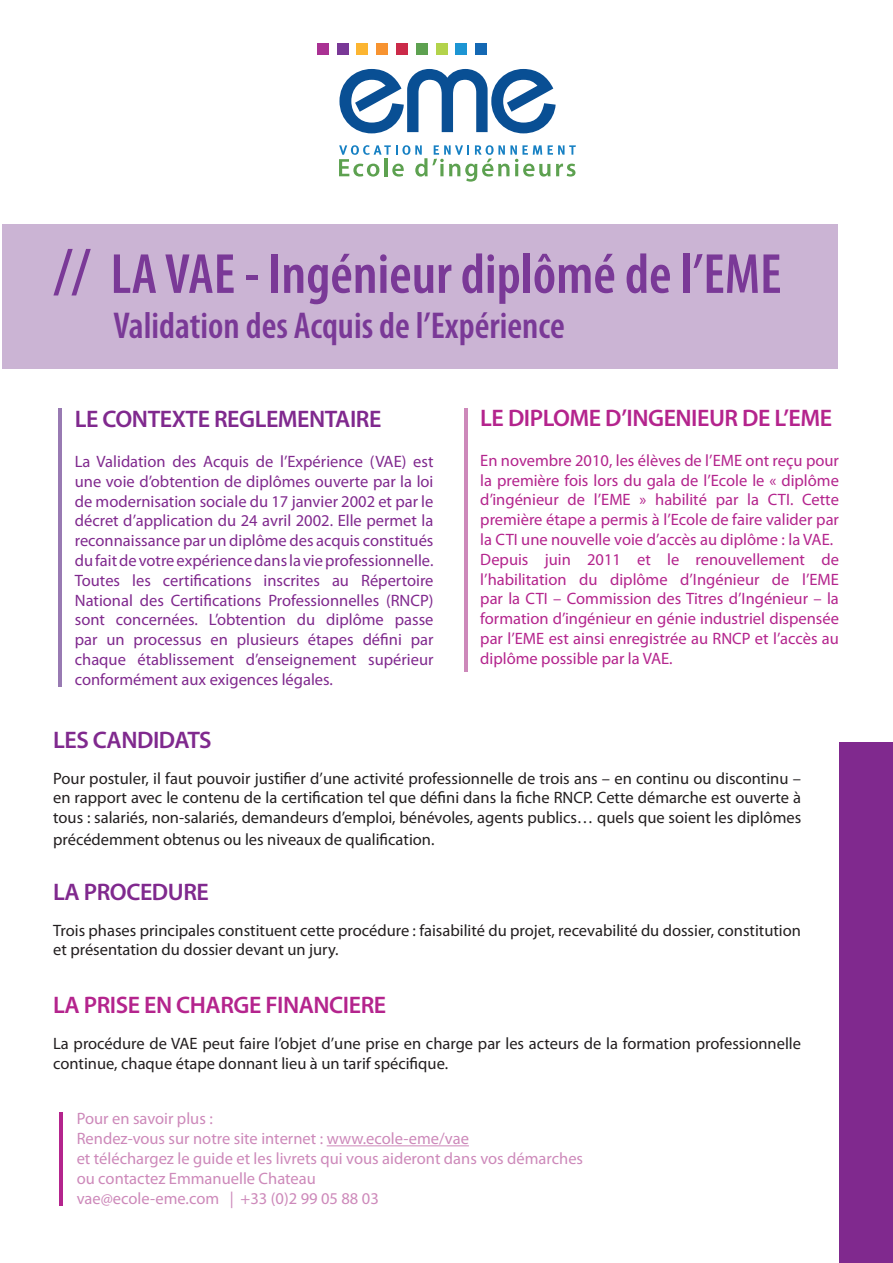
<style>
.page{position:relative;width:893px;height:1263px;background:#fff}
.page>*{position:absolute;margin:0;border:0;box-sizing:border-box;transform-origin:0 0}
.t1{font:600 condensed 57px "Myriad Pro";color:#7a3997}
.t2{font:600 condensed 37.5px "Myriad Pro";color:#7a3997}
.t3{font:600 24px "Myriad Pro";letter-spacing:-.02em;color:#b4248d}
.t4{font:600 24px "Myriad Pro";letter-spacing:-.02em;color:#80298e}
.t5{font:16.5px/19.8px "Myriad Pro";color:#231f20}
.t6{font:16.5px/19.8px "Myriad Pro";color:#80298e;text-align:justify}
.t7{font:16.5px/19.8px "Myriad Pro";color:#b4248d;text-align:justify}
.t8{font:16.5px "Myriad Pro";color:#cd89ba}
.s1{font-size:64.5px}
</style>
<div class="page">
<div style="left:2px;top:224px;width:835px;height:145px;background:#cbb4d4"></div>
<div style="left:317px;top:43px;width:11px;height:12px;background:#a93193"></div>
<div style="left:337px;top:43px;width:11px;height:12px;background:#793896"></div>
<div style="left:357px;top:43px;width:11px;height:12px;background:#fcb531"></div>
<div style="left:376px;top:43px;width:12px;height:12px;background:#f79330"></div>
<div style="left:396px;top:43px;width:12px;height:12px;background:#cb2a49"></div>
<div style="left:416px;top:43px;width:11px;height:12px;background:#5da150"></div>
<div style="left:436px;top:43px;width:11px;height:12px;background:#b3d34b"></div>
<div style="left:456px;top:43px;width:11px;height:12px;background:#1d95d3"></div>
<div style="left:476px;top:43px;width:11px;height:12px;background:#1468b3"></div>
<svg style="left:339px;top:69px;width:217px;height:64px"></svg>
<svg style="left:339px;top:145px;width:237px;height:37px"></svg>
<hr style="left:58px;top:408px;width:3px;height:279px;background:#987ab2">
<hr style="left:327px;top:1145px;width:142px;height:1px;background:#cd89ba">
<hr style="left:465px;top:408px;width:3px;height:264px;background:#cd89ba">
<div style="left:839px;top:742px;width:54px;height:521px;background:#80298e"></div>
<hr style="left:60px;top:1112px;width:3px;height:93px;background:#b4248d">
<p class="t1" style="left:54px;top:239px;width:729px"><span class="s1">//</span> LA VAE - Ingénieur diplômé de l’EME</p>
<p class="t2" style="left:114px;top:302px;width:453px">Validation des Acquis de l’Expérience</p>
<p class="t4" style="left:75px;top:404px;width:308px">LE CONTEXTE REGLEMENTAIRE</p>
<p class="t6" style="left:75px;top:451px;width:360px">La Validation des Acquis de l’Expérience (VAE) est une voie d’obtention de diplômes ouverte par la loi de modernisation sociale du 17 janvier 2002 et par le décret d’application du 24 avril 2002. Elle permet la reconnaissance par un diplôme des acquis constitués du fait de votre expérience dans la vie professionnelle.<br>Toutes les certifications inscrites au Répertoire National des Certifications Professionnelles (RNCP) sont concernées. L’obtention du diplôme passe par un processus en plusieurs étapes défini par chaque établissement d’enseignement supérieur conformément aux exigences légales.</p>
<p class="t3" style="left:480px;top:403px;width:353px">LE DIPLOME D’INGENIEUR DE L’EME</p>
<p class="t7" style="left:480px;top:450px;width:360px">En novembre 2010, les élèves de l’EME ont reçu pour la première fois lors du gala de l’Ecole le « diplôme d’ingénieur de l’EME » habilité par la CTI. Cette première étape a permis à l’Ecole de faire valider par la CTI une nouvelle voie d’accès au diplôme : la VAE.</p>
<p class="t7" style="left:480px;top:549px;width:360px">Depuis juin 2011 et le renouvellement de l’habilitation du diplôme d’Ingénieur de l’EME par la CTI – Commission des Titres d’Ingénieur – la formation d’ingénieur en génie industriel dispensée par l’EME est ainsi enregistrée au RNCP et l’accès au diplôme possible par la VAE.</p>
<p class="t4" style="left:53px;top:724px;width:160px">LES CANDIDATS</p>
<p class="t5" style="left:53px;top:768px;width:750px;text-align:justify">Pour postuler, il faut pouvoir justifier d’une activité professionnelle de trois ans – en continu ou discontinu – en rapport avec le contenu de la certification tel que défini dans la fiche RNCP. Cette démarche est ouverte à tous : salariés, non-salariés, demandeurs d’emploi, bénévoles, agents publics… quels que soient les diplômes</p>
<p class="t5" style="left:53px;top:829px;width:383px">précédemment obtenus ou les niveaux de qualification.</p>
<p class="t4" style="left:53px;top:876px;width:157px">LA PROCEDURE</p>
<p class="t5" style="left:53px;top:920px;width:749px">Trois phases principales constituent cette procédure : faisabilité du projet, recevabilité du dossier, constitution et présentation du dossier devant un jury.</p>
<p class="t3" style="left:53px;top:990px;width:335px">LA PRISE EN CHARGE FINANCIERE</p>
<p class="t5" style="left:53px;top:1033px;width:749px">La procédure de VAE peut faire l’objet d’une prise en charge par les acteurs de la formation professionnelle continue, chaque étape donnant lieu à un tarif spécifique.</p>
<p class="t8" style="left:77px;top:1109px;width:138px">Pour en savoir plus :</p>
<p class="t8" style="left:77px;top:1128px;width:394px">Rendez-vous sur notre site internet : www.ecole-eme/vae</p>
<p class="t8" style="left:77px;top:1148px;width:508px">et téléchargez le guide et les livrets qui vous aideront dans vos démarches</p>
<p class="t8" style="left:77px;top:1168px;width:241px">ou contactez Emmanuelle Chateau</p>
<p class="t8" style="left:77px;top:1188px;width:304px">vae@ecole-eme.com | +33 (0)2 99 05 88 03</p>
</div>
